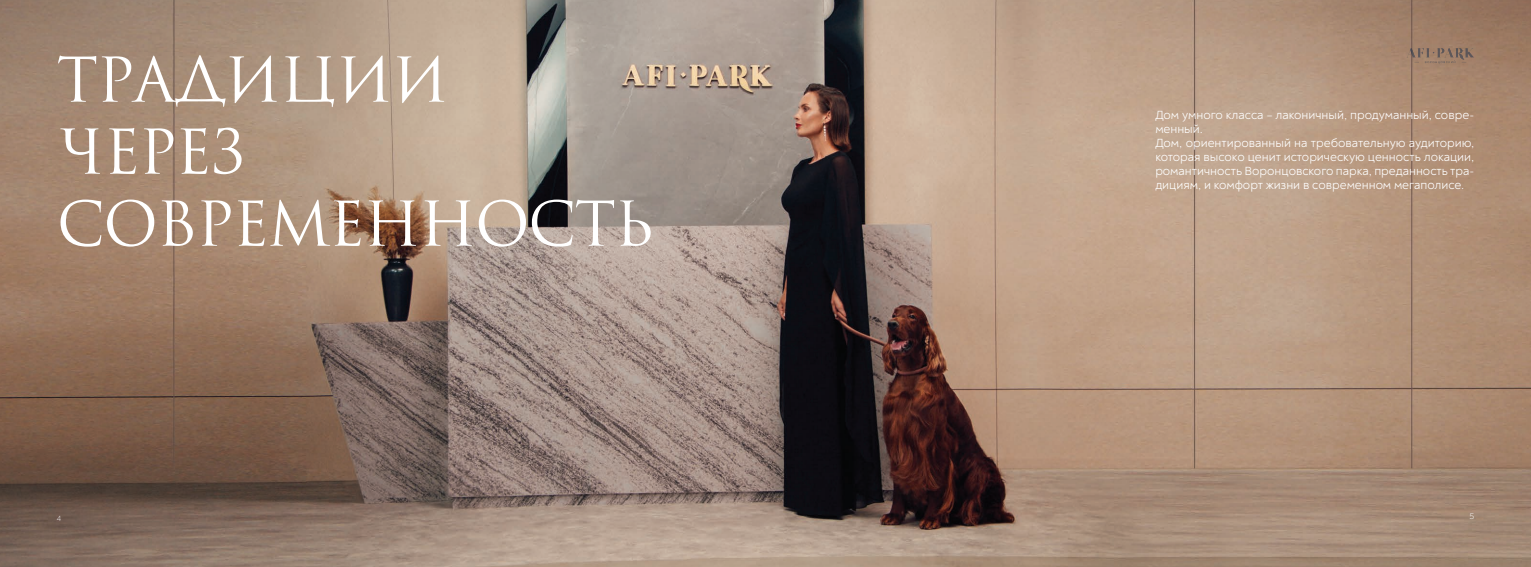
<style>
.page{position:relative;width:1531px;height:567px;background:#fff}
.page>*{position:absolute;margin:0;border:0;box-sizing:border-box;transform-origin:0 0}
.t1{font:60px/72px "Romul";letter-spacing:-.03em;color:#fff}
.t2{font:12px/14px "Noah Head";color:#fff}
.t3{font:300 8px "Noah Head";color:#fff}
.t4{font:300 8px "Gotham Pro";color:#fff}
</style>
<div class="page">
<img style="left:0;top:0;width:1531px;height:567px">
<svg style="left:1406px;top:48px;width:68px;height:15px"></svg>
<h1 class="t1" style="left:57px;top:45px;width:600px">ТРАДИЦИИ<br>ЧЕРЕЗ<br>СОВРЕМЕННОСТЬ</h1>
<p class="t3" style="left:57px;top:513px;width:6px">4</p>
<p class="t2" style="left:1155px;top:108px;width:320px">Дом умного класса – лаконичный, продуманный, совре&shy;менный.<br>Дом, ориентированный на требовательную аудиторию, которая высоко ценит историческую ценность локации, романтичность Воронцовского парка, преданность тра&shy;дициям, и комфорт жизни в современном мегаполисе.</p>
<p class="t4" style="left:1469px;top:512px;width:6px">5</p>
</div>
